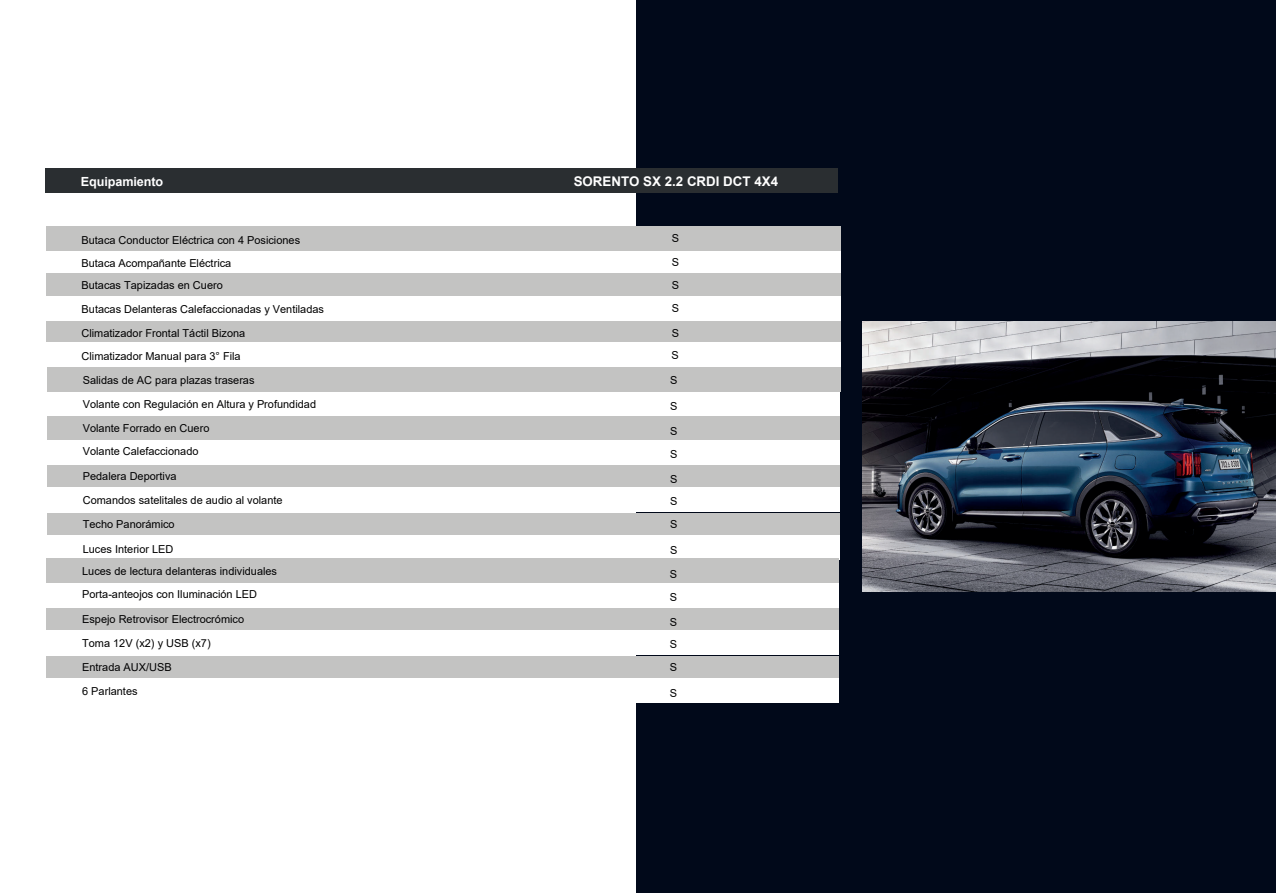
<style>
.page{position:relative;width:1276px;height:893px;background:#fff}
.page>*{position:absolute;margin:0;border:0;box-sizing:border-box;transform-origin:0 0}
.t1{font:700 13.35px "Arial";color:#fff}
.t2{font:700 12.6px "Arial";letter-spacing:-.005em;color:#fff}
.t3{font:10.95px/22.6px "Arial";color:#000001}
</style>
<div class="page">
<div style="left:637px;top:0;width:639px;height:893px;background:#01091a"></div>
<div style="left:45px;top:168px;width:792px;height:25px;background:#2a2e31"></div>
<div style="left:47px;top:416px;width:792px;height:24px;background:#c3c3c2"></div>
<div style="left:47px;top:465px;width:792px;height:23px;background:#c3c3c2"></div>
<div style="left:47px;top:440px;width:792px;height:25px;background:#fff"></div>
<div style="left:47px;top:391px;width:792px;height:25px;background:#fff"></div>
<div style="left:47px;top:367px;width:793px;height:24px;background:#c3c3c2"></div>
<div style="left:47px;top:488px;width:792px;height:24px;background:#fff"></div>
<div style="left:47px;top:513px;width:792px;height:23px;background:#c3c3c2"></div>
<div style="left:47px;top:536px;width:792px;height:24px;background:#fff"></div>
<div style="left:46px;top:251px;width:794px;height:23px;background:#fff"></div>
<div style="left:46px;top:273px;width:794px;height:23px;background:#c3c3c2"></div>
<div style="left:46px;top:227px;width:794px;height:24px;background:#c3c3c2"></div>
<div style="left:46px;top:320px;width:794px;height:23px;background:#c3c3c2"></div>
<div style="left:46px;top:296px;width:794px;height:24px;background:#fff"></div>
<div style="left:46px;top:343px;width:794px;height:24px;background:#fff"></div>
<div style="left:47px;top:559px;width:791px;height:24px;background:#c3c3c2"></div>
<div style="left:47px;top:608px;width:791px;height:22px;background:#c3c3c2"></div>
<div style="left:47px;top:583px;width:791px;height:25px;background:#fff"></div>
<div style="left:47px;top:630px;width:791px;height:25px;background:#fff"></div>
<div style="left:47px;top:656px;width:791px;height:23px;background:#c3c3c2"></div>
<div style="left:47px;top:678px;width:791px;height:25px;background:#fff"></div>
<img style="left:862px;top:321px;width:414px;height:271px">
<p class="t2" style="left:81px;top:172px;width:84px">Equipamiento</p>
<p class="t1" style="left:573px;top:172px;width:206px">SORENTO SX 2.2 CRDI DCT 4X4</p>
<p class="t3" style="left:81px;top:229px;width:220px">Butaca Conductor Eléctrica con 4 Posiciones</p>
<p class="t3" style="left:81px;top:273px;width:143px">Butacas Tapizadas en Cuero</p>
<p class="t3" style="left:81px;top:322px;width:165px">Climatizador Frontal Táctil Bizona</p>
<p class="t3" style="left:81px;top:251px;width:151px">Butaca Acompañante Eléctrica</p>
<p class="t3" style="left:82px;top:298px;width:244px">Butacas Delanteras Calefaccionadas y Ventiladas</p>
<p class="t3" style="left:671px;top:227px;width:9px">S</p>
<p class="t3" style="left:671px;top:251px;width:9px">S</p>
<p class="t3" style="left:671px;top:274px;width:9px">S</p>
<p class="t3" style="left:671px;top:297px;width:9px">S</p>
<p class="t3" style="left:671px;top:322px;width:9px">S</p>
<p class="t3" style="left:82px;top:344px;width:161px">Climatizador Manual para 3° Fila</p>
<p class="t3" style="left:671px;top:343px;width:9px">S</p>
<p class="t3" style="left:83px;top:368px;width:173px">Salidas de AC para plazas traseras</p>
<p class="t3" style="left:83px;top:392px;width:235px">Volante con Regulación en Altura y Profundidad</p>
<p class="t3" style="left:83px;top:417px;width:128px">Volante Forrado en Cuero<br>Volante Calefaccionado</p>
<p class="t3" style="left:83px;top:465px;width:95px">Pedalera Deportiva</p>
<p class="t3" style="left:83px;top:489px;width:201px">Comandos satelitales de audio al volante</p>
<p class="t3" style="left:83px;top:513px;width:93px">Techo Panorámico</p>
<p class="t3" style="left:83px;top:537px;width:92px">Luces Interior LED</p>
<p class="t3" style="left:82px;top:560px;width:196px">Luces de lectura delanteras individuales<br>Porta-anteojos con Iluminación LED</p>
<p class="t3" style="left:82px;top:608px;width:163px">Espejo Retrovisor Electrocrómico</p>
<p class="t3" style="left:82px;top:655px;width:91px">Entrada AUX/USB</p>
<p class="t3" style="left:82px;top:632px;width:130px">Toma 12V (x2) y USB (x7)</p>
<p class="t3" style="left:82px;top:680px;width:57px">6 Parlantes</p>
<p class="t3" style="left:670px;top:368px;width:9px">S</p>
<p class="t3" style="left:670px;top:395px;width:9px">S</p>
<p class="t3" style="left:670px;top:419px;width:9px">S</p>
<p class="t3" style="left:670px;top:443px;width:9px">S</p>
<p class="t3" style="left:670px;top:489px;width:9px">S</p>
<p class="t3" style="left:670px;top:468px;width:9px">S</p>
<p class="t3" style="left:670px;top:512px;width:9px">S</p>
<p class="t3" style="left:670px;top:539px;width:9px">S</p>
<p class="t3" style="left:669px;top:562px;width:9px">S</p>
<p class="t3" style="left:669px;top:586px;width:9px">S</p>
<p class="t3" style="left:669px;top:632px;width:9px">S</p>
<p class="t3" style="left:669px;top:611px;width:9px">S</p>
<p class="t3" style="left:669px;top:655px;width:9px">S</p>
<p class="t3" style="left:669px;top:682px;width:9px">S</p>
</div>
